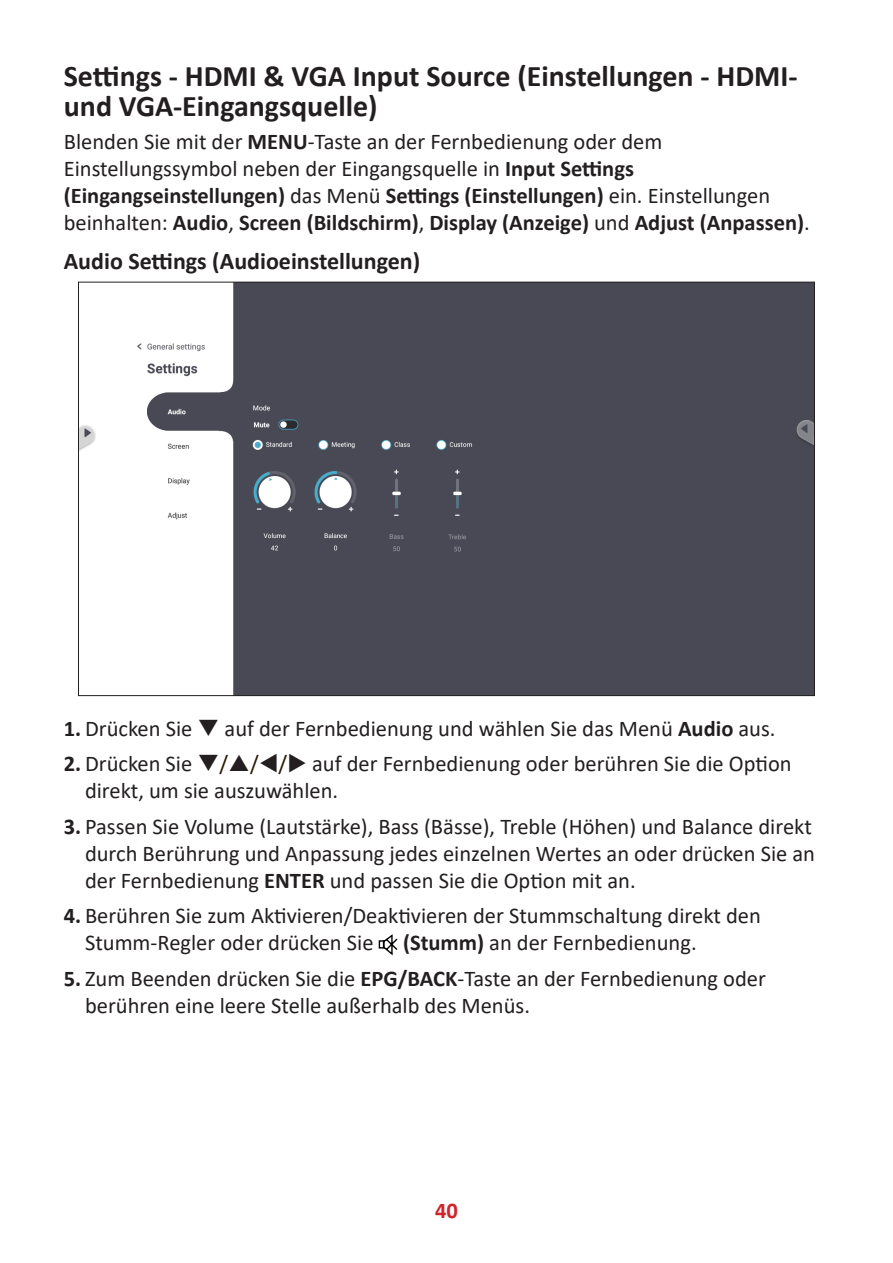
<style>
.page{position:relative;width:893px;height:1263px;background:#fff}
.page>*{position:absolute;margin:0;border:0;box-sizing:border-box;transform-origin:0 0}
.t1{font:700 30px/30px "Calibri";color:#231f20}
.t2{font:700 24px "Calibri";color:#231f20}
.t3{font:22.5px/27px "Calibri";color:#231f20}
.t4{font:700 22.5px "Calibri";color:#d1232a}
.s1{font-weight:700}
.s2{color:#251a05}
</style>
<div class="page">
<img style="left:80px;top:284px;width:733px;height:410px">
<svg style="left:379px;top:934px;width:18px;height:21px"></svg>
<h1 class="t1" style="left:64px;top:61px;width:735px">Settings - HDMI &amp; VGA Input Source (Einstellungen - HDMI&shy;und VGA-Eingangsquelle)</h1>
<p class="t3" style="left:64px;top:127px;width:747px">Blenden Sie mit der <span class="s1">MENU</span>-Taste an der Fernbedienung oder dem Einstellungssymbol neben der Eingangsquelle in <span class="s1">Input Settings (Eingangseinstellungen)</span> das Menü <span class="s1">Settings (Einstellungen)</span> ein. Einstellungen beinhalten: <span class="s1">Audio</span>, <span class="s1">Screen (Bildschirm)</span>, <span class="s1">Display (Anzeige)</span> und <span class="s1">Adjust (Anpassen)</span>.</p>
<p class="t2" style="left:64px;top:244px;width:358px">Audio Settings (Audioeinstellungen)</p>
<p class="t3" style="left:64px;top:714px;width:713px"><span class="s1">1.</span> Drücken Sie ❑ auf der Fernbedienung und wählen Sie das Menü <span class="s1">Audio</span> aus.</p>
<p class="t3" style="left:85px;top:749px;width:708px;text-indent:-21px"><span class="s1">2.</span> Drücken Sie ❑<span class="s2">/ /</span>▼<span class="s2">/</span>◆ auf der Fernbedienung oder berühren Sie die Option direkt, um sie auszuwählen.</p>
<p class="t3" style="left:85px;top:812px;width:731px;text-indent:-21px"><span class="s1">3.</span> Passen Sie Volume (Lautstärke), Bass (Bässe), Treble (Höhen) und Balance direkt durch Berührung und Anpassung jedes einzelnen Wertes an oder drücken Sie an der Fernbedienung <span class="s1">ENTER</span> und passen Sie die Option mit an.</p>
<p class="t3" style="left:85px;top:901px;width:677px;text-indent:-21px"><span class="s1">4.</span> Berühren Sie zum Aktivieren/Deaktivieren der Stummschaltung direkt den<br>Stumm-Regler oder drücken Sie</p>
<p class="t3" style="left:403px;top:928px;width:295px"><span class="s1">(Stumm)</span> an der Fernbedienung.</p>
<p class="t3" style="left:85px;top:964px;width:682px;text-indent:-21px"><span class="s1">5.</span> Zum Beenden drücken Sie die <span class="s1">EPG/BACK</span>-Taste an der Fernbedienung oder berühren eine leere Stelle außerhalb des Menüs.</p>
<p class="t4" style="left:435px;top:1194px;width:24px">40</p>
</div>
